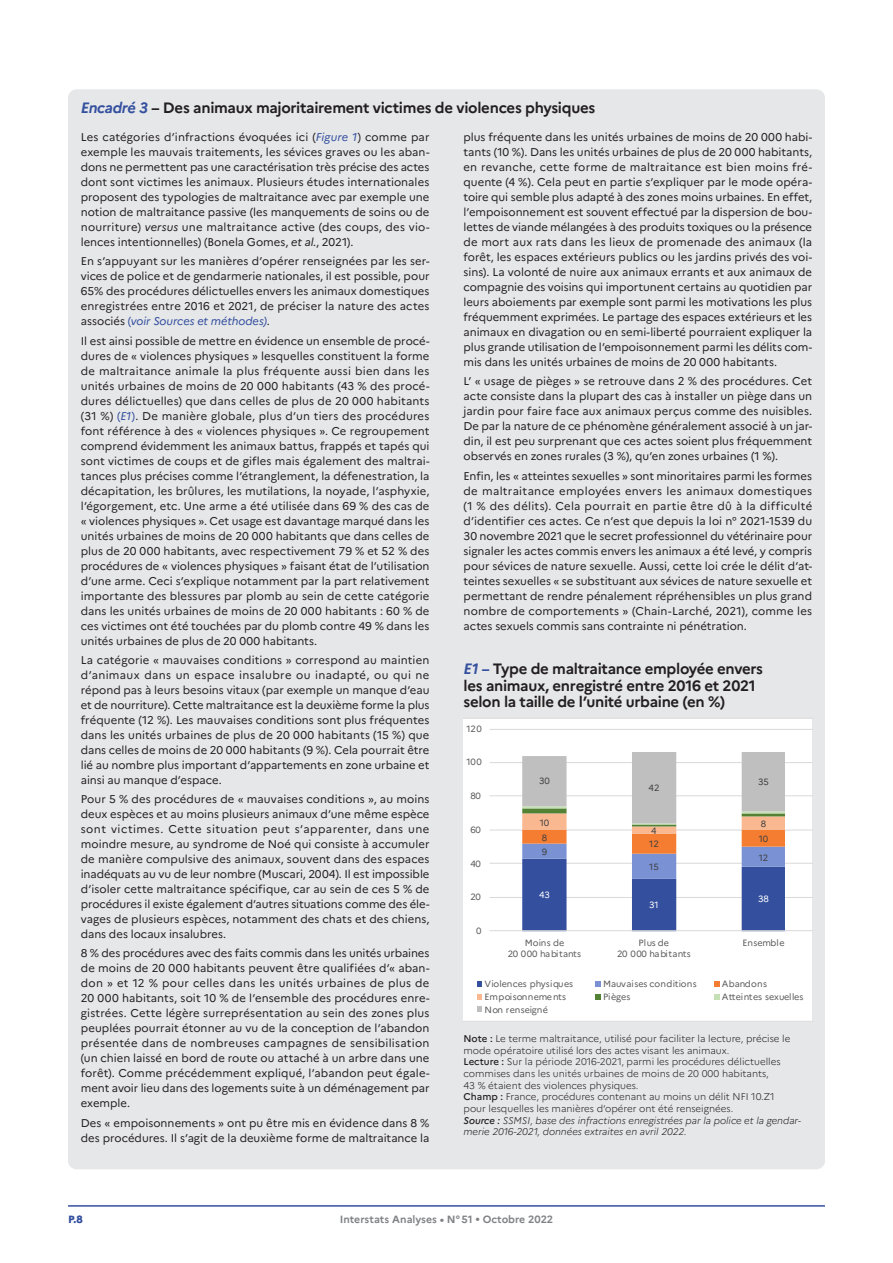
<style>
.page{position:relative;width:893px;height:1263px;background:#fff}
.page>*{position:absolute;margin:0;border:0;box-sizing:border-box;transform-origin:0 0}
.ENCADRE_TITRE{font:700 15px/16.5px "Marianne";letter-spacing:-.02em;color:#231f20}
.ENCADRE_TITRE_SANS_N{font:700 15px "Marianne";letter-spacing:-.02em;color:#231f20}
.ENCADRE_TXT{font:11.25px/15px "Marianne";color:#231f20;text-align:justify}
.t1{font:700 10.5px "Marianne";color:#808285}
.t2{font:800 10.5px "Marianne";color:#334f9e}
.Lecture-Notes{font:300 9.75px/11.7px "Marianne";color:#231f20}
.Sources{font:italic 300 9.75px/11.7px "Marianne";color:#231f20}
.t3{font:9px/11.1px "Marianne";color:#595959;text-align:center}
.t4{font:9px "Marianne";color:#404040}
.t5{font:9px "Marianne";letter-spacing:-.025em;color:#595959}
.t6{font:9px "Marianne";color:#fff}
.s1{font-style:italic;color:#334f9e}
.s2{font-style:italic}
.s3{color:#334f9e}
.s4{font-weight:500}
</style>
<div class="page">
<hr style="left:68px;top:1205px;width:757px;height:2px;background:#334f9e">
<div style="left:68px;top:89px;width:757px;height:1079px;background:#e6e7e9;border-radius:9px"></div>
<svg style="left:463px;top:719px;width:349px;height:302px;background:#e5e4e9"></svg>
<p class="ENCADRE_TITRE_SANS_N" style="left:81px;top:96px;width:516px"><span class="s1">Encadré 3</span> – Des animaux majoritairement victimes de violences physiques</p>
<p class="ENCADRE_TXT" style="left:81px;top:129px;width:350px">Les catégories d’infractions évoquées ici (<span class="s1">Figure 1</span>) comme par exemple les mauvais traitements, les sévices graves ou les aban&shy;dons ne permettent pas une caractérisation très précise des actes dont sont victimes les animaux. Plusieurs études internationales proposent des typologies de maltraitance avec par exemple une notion de maltraitance passive (les manquements de soins ou de nourriture) <span class="s2">versus</span> une maltraitance active (des coups, des vio&shy;lences intentionnelles) (Bonela Gomes, <span class="s2">et al.</span>, 2021).</p>
<p class="ENCADRE_TXT" style="left:81px;top:253px;width:350px">En s’appuyant sur les manières d’opérer renseignées par les ser&shy;vices de police et de gendarmerie nationales, il est possible, pour 65% des procédures délictuelles envers les animaux domestiques enregistrées entre 2016 et 2021, de préciser la nature des actes associés <span class="s3">(</span><span class="s1">voir Sources et méthodes)</span>.</p>
<p class="ENCADRE_TXT" style="left:81px;top:332px;width:350px">Il est ainsi possible de mettre en évidence un ensemble de procé&shy;dures de « violences physiques » lesquelles constituent la forme de maltraitance animale la plus fréquente aussi bien dans les unités urbaines de moins de 20 000 habitants (43 % des procé&shy;dures délictuelles) que dans celles de plus de 20 000 habitants (31 %) <span class="s3">(</span><span class="s1">E1</span><span class="s3">)</span>. De manière globale, plus d’un tiers des procédures font référence à des « violences physiques ». Ce regroupement comprend évidemment les animaux battus, frappés et tapés qui sont victimes de coups et de gifles mais également des maltrai&shy;tances plus précises comme l’étranglement, la défenestration, la décapitation, les brûlures, les mutilations, la noyade, l’asphyxie, l’égorgement, etc. Une arme a été utilisée dans 69 % des cas de « violences physiques ». Cet usage est davantage marqué dans les unités urbaines de moins de 20 000 habitants que dans celles de plus de 20 000 habitants, avec respectivement 79 % et 52 % des procédures de « violences physiques » faisant état de l’utilisation d’une arme. Ceci s’explique notamment par la part relativement importante des blessures par plomb au sein de cette catégorie dans les unités urbaines de moins de 20 000 habitants : 60 % de ces victimes ont été touchées par du plomb contre 49 % dans les unités urbaines de plus de 20 000 habitants.</p>
<p class="ENCADRE_TXT" style="left:81px;top:651px;width:350px">La catégorie « mauvaises conditions » correspond au maintien d’animaux dans un espace insalubre ou inadapté, ou qui ne répond pas à leurs besoins vitaux (par exemple un manque d’eau et de nourriture). Cette maltraitance est la deuxième forme la plus fréquente (12 %). Les mauvaises conditions sont plus fréquentes dans les unités urbaines de plus de 20 000 habitants (15 %) que dans celles de moins de 20 000 habitants (9 %). Cela pourrait être lié au nombre plus important d’appartements en zone urbaine et ainsi au manque d’espace.</p>
<p class="ENCADRE_TXT" style="left:81px;top:791px;width:350px">Pour 5 % des procédures de « mauvaises conditions », au moins deux espèces et au moins plusieurs animaux d’une même espèce sont victimes. Cette situation peut s’apparenter, dans une moindre mesure, au syndrome de Noé qui consiste à accumuler de manière compulsive des animaux, souvent dans des espaces inadéquats au vu de leur nombre (Muscari, 2004). Il est impossible d’isoler cette maltraitance spécifique, car au sein de ces 5 % de procédures il existe également d’autres situations comme des éle&shy;vages de plusieurs espèces, notamment des chats et des chiens, dans des locaux insalubres.</p>
<p class="ENCADRE_TXT" style="left:81px;top:945px;width:350px">8 % des procédures avec des faits commis dans les unités urbaines de moins de 20 000 habitants peuvent être qualifiées d’« aban&shy;don » et 12 % pour celles dans les unités urbaines de plus de 20 000 habitants, soit 10 % de l’ensemble des procédures enre&shy;gistrées. Cette légère surreprésentation au sein des zones plus peuplées pourrait étonner au vu de la conception de l’abandon présentée dans de nombreuses campagnes de sensibilisation (un chien laissé en bord de route ou attaché à un arbre dans une forêt). Comme précédemment expliqué, l’abandon peut égale&shy;ment avoir lieu dans des logements suite à un déménagement par exemple.</p>
<p class="ENCADRE_TXT" style="left:81px;top:1114px;width:350px">Des « empoisonnements » ont pu être mis en évidence dans 8 % des procédures. Il s’agit de la deuxième forme de maltraitance la</p>
<p class="ENCADRE_TXT" style="left:463px;top:129px;width:350px">plus fréquente dans les unités urbaines de moins de 20 000 habi&shy;tants (10 %). Dans les unités urbaines de plus de 20 000 habitants, en revanche, cette forme de maltraitance est bien moins fré&shy;quente (4 %). Cela peut en partie s’expliquer par le mode opéra&shy;toire qui semble plus adapté à des zones moins urbaines. En effet, l’empoisonnement est souvent effectué par la dispersion de bou&shy;lettes de viande mélangées à des produits toxiques ou la présence de mort aux rats dans les lieux de promenade des animaux (la forêt, les espaces extérieurs publics ou les jardins privés des voi&shy;sins). La volonté de nuire aux animaux errants et aux animaux de compagnie des voisins qui importunent certains au quotidien par leurs aboiements par exemple sont parmi les motivations les plus fréquemment exprimées. Le partage des espaces extérieurs et les animaux en divagation ou en semi-liberté pourraient expliquer la plus grande utilisation de l’empoisonnement parmi les délits com&shy;mis dans les unités urbaines de moins de 20 000 habitants.</p>
<p class="ENCADRE_TXT" style="left:463px;top:373px;width:350px">L’ « usage de pièges » se retrouve dans 2 % des procédures. Cet acte consiste dans la plupart des cas à installer un piège dans un jardin pour faire face aux animaux perçus comme des nuisibles.<br>De par la nature de ce phénomène généralement associé à un jar&shy;din, il est peu surprenant que ces actes soient plus fréquemment observés en zones rurales (3 %), qu’en zones urbaines (1 %).</p>
<p class="ENCADRE_TXT" style="left:463px;top:467px;width:350px">Enfin, les « atteintes sexuelles » sont minoritaires parmi les formes de maltraitance employées envers les animaux domestiques (1 % des délits). Cela pourrait en partie être dû à la difficulté d’identifier ces actes. Ce n’est que depuis la loi n° 2021-1539 du 30 novembre 2021 que le secret professionnel du vétérinaire pour signaler les actes commis envers les animaux a été levé, y compris pour sévices de nature sexuelle. Aussi, cette loi crée le délit d’at&shy;teintes sexuelles « se substituant aux sévices de nature sexuelle et permettant de rendre pénalement répréhensibles un plus grand nombre de comportements » (Chain-Larché, 2021), comme les actes sexuels commis sans contrainte ni pénétration.</p>
<p class="ENCADRE_TITRE" style="left:463px;top:659px;width:301px"><span class="s1">E1 –</span> Type de maltraitance employée envers les animaux, enregistré entre 2016 et 2021 selon la taille de l’unité urbaine (en %)</p>
<p class="t3" style="left:466px;top:723px;width:17px">120</p>
<p class="t3" style="left:466px;top:756px;width:17px">100</p>
<p class="t4" style="left:539px;top:775px;width:12px">30</p>
<p class="t4" style="left:758px;top:776px;width:12px">35</p>
<p class="t4" style="left:649px;top:782px;width:12px">42</p>
<p class="t3" style="left:471px;top:790px;width:12px">80</p>
<p class="t4" style="left:540px;top:817px;width:11px">10</p>
<p class="t4" style="left:761px;top:818px;width:7px">8</p>
<p class="t3" style="left:471px;top:824px;width:12px">60</p>
<p class="t4" style="left:651px;top:825px;width:7px">4</p>
<p class="t4" style="left:542px;top:832px;width:7px">8</p>
<p class="t4" style="left:759px;top:833px;width:11px">10</p>
<p class="t4" style="left:649px;top:838px;width:11px">12</p>
<p class="t4" style="left:542px;top:846px;width:7px">9</p>
<p class="t4" style="left:759px;top:852px;width:11px">12</p>
<p class="t3" style="left:471px;top:858px;width:12px">40</p>
<p class="t4" style="left:649px;top:861px;width:11px">15</p>
<p class="t6" style="left:539px;top:889px;width:12px">43</p>
<p class="t3" style="left:471px;top:891px;width:12px">20</p>
<p class="t6" style="left:758px;top:893px;width:12px">38</p>
<p class="t6" style="left:649px;top:899px;width:11px">31</p>
<p class="t3" style="left:476px;top:925px;width:7px">0</p>
<p class="t3" style="left:508px;top:937px;width:75px">Moins de<br>20 000 habitants</p>
<p class="t3" style="left:617px;top:937px;width:75px">Plus de<br>20 000 habitants</p>
<p class="t3" style="left:742px;top:937px;width:44px">Ensemble</p>
<p class="t3" style="left:485px;top:978px;width:90px">Violences physiques</p>
<p class="t3" style="left:603px;top:978px;width:95px">Mauvaises conditions</p>
<p class="t3" style="left:722px;top:978px;width:47px">Abandons</p>
<p class="t3" style="left:485px;top:991px;width:83px">Empoisonnements</p>
<p class="t3" style="left:603px;top:991px;width:29px">Pièges</p>
<p class="t5" style="left:722px;top:991px;width:83px">Atteintes sexuelles</p>
<p class="t3" style="left:485px;top:1004px;width:65px">Non renseigné</p>
<p class="Lecture-Notes" style="left:463px;top:1032px;width:328px"><span class="s4">Note :</span> Le terme maltraitance, utilisé pour faciliter la lecture, précise le mode opératoire utilisé lors des actes visant les animaux.</p>
<p class="Lecture-Notes" style="left:463px;top:1055px;width:319px"><span class="s4">Lecture :</span> Sur la période 2016-2021, parmi les procédures délictuelles commises dans les unités urbaines de moins de 20 000 habitants,<br>43 % étaient des violences physiques.</p>
<p class="Lecture-Notes" style="left:463px;top:1090px;width:313px"><span class="s4">Champ :</span> France, procédures contenant au moins un délit NFI 10.Z1 pour lesquelles les manières d’opérer ont été renseignées.</p>
<p class="Sources" style="left:463px;top:1113px;width:339px"><span class="s4">Source :</span> SSMSI, base des infractions enregistrées par la police et la gendar&shy;merie 2016-2021, données extraites en avril 2022.</p>
<p class="t2" style="left:68px;top:1211px;width:16px">P.8</p>
<p class="t1" style="left:340px;top:1211px;width:215px">Interstats Analyses • n° 51 • Octobre 2022</p>
</div>
